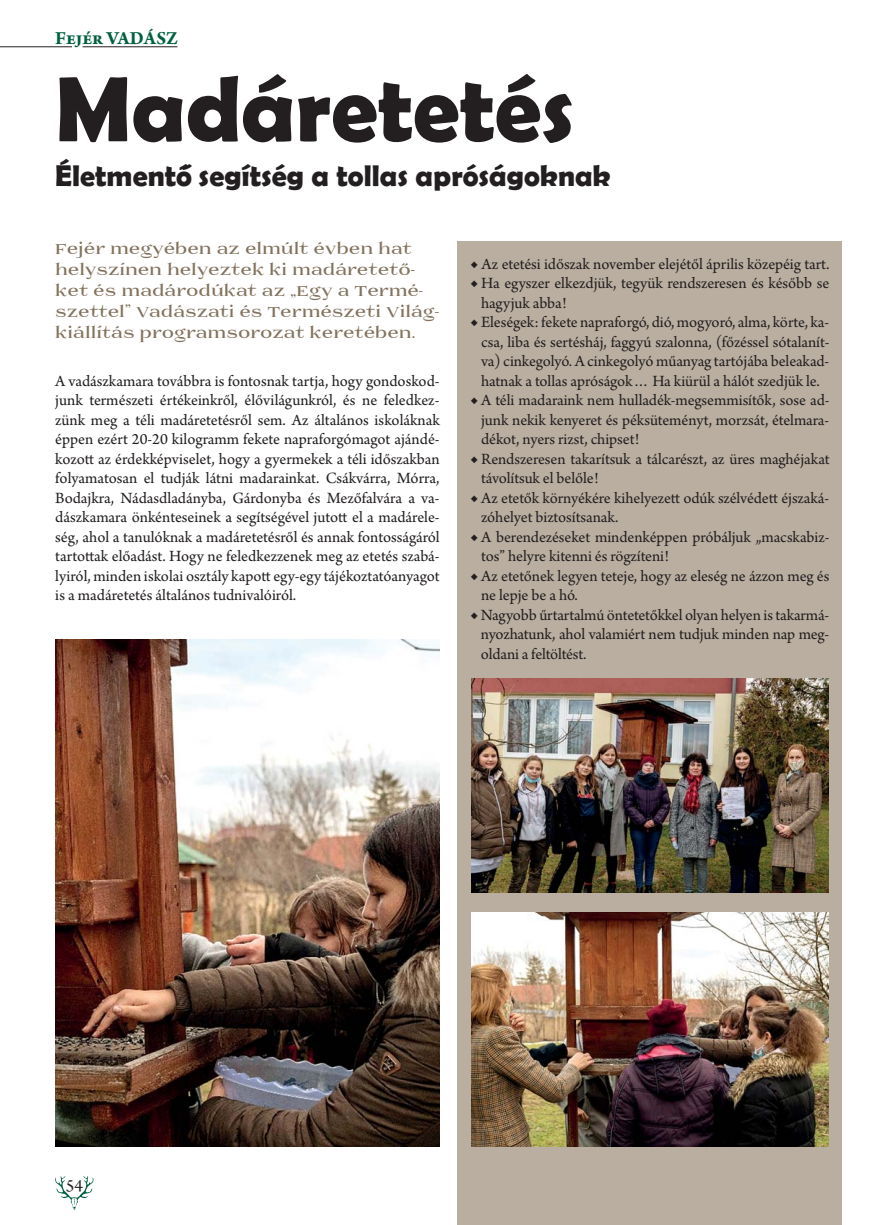
<style>
.page{position:relative;width:893px;height:1225px;background:#fff}
.page>*{position:absolute;margin:0;border:0;box-sizing:border-box;transform-origin:0 0}
.t1{font:700 93px "Berlin Sans FB Demi";color:#231f20}
.t2{font:700 30px "Berlin Sans FB Demi";color:#231f20}
.t3{font:700 19.5px "Arno Pro";color:#006042}
.t4{font:18px "Arno Pro";color:#231f20}
.t5{font:16.5px/19.5px "Arno Pro";letter-spacing:-.005em;color:#231f20;text-align:justify}
.t6{font:900 16.5px/21px "Prida 01";color:#82725d}
.t7{font:16.5px/19.5px "Arno Pro";letter-spacing:-.025em;color:#231f20}
.s1{font-family:"Minion Pro"}
</style>
<div class="page">
<svg style="left:55px;top:1176px;width:39px;height:33px"></svg>
<hr style="left:0;top:46px;width:72px;height:1px;background:#231f20">
<hr style="left:83px;top:46px;width:94px;height:1px;background:#231f20">
<div style="left:458px;top:241px;width:384px;height:984px;background:#b9aea0"></div>
<img style="left:471px;top:678px;width:357px;height:214px">
<img style="left:471px;top:912px;width:357px;height:234px">
<img style="left:55px;top:639px;width:385px;height:507px">
<p class="t3" style="left:55px;top:29px;width:124px">Fejér VADÁSZ</p>
<h1 class="t1" style="left:55px;top:55px;width:521px">Madáretetés</h1>
<h2 class="t2" style="left:55px;top:159px;width:557px">Életmento˝ segítség a tollas apróságoknak</h2>
<p class="t6" style="left:55px;top:239px;width:385px">Fejér megyében az elmúlt évben hat helyszínen helyeztek ki madáretető&shy;ket és madárodúkat az „Egy a Termé&shy;szettel” Vadászati és Természeti Világ&shy;kiállítás programsorozat keretében.</p>
<p class="t5" style="left:55px;top:372px;width:386px">A vadászkamara továbbra is fontosnak tartja, hogy gondoskod&shy;junk természeti értékeinkről, élővilágunkról, és ne feledkez&shy;zünk meg a téli madáretetésről sem. Az általános iskoláknak éppen ezért 20-20 kilogramm fekete napraforgómagot ajándé&shy;kozott az érdekképviselet, hogy a gyermekek a téli időszakban folyamatosan el tudják látni madarainkat. Csákvárra, Mórra, Bodajkra, Nádasdladányba, Gárdonyba és Mezőfalvára a va&shy;dászkamara önkénteseinek a segítségével jutott el a madárele&shy;ség, ahol a tanulóknak a madáretetésről és annak fontosságáról tartottak előadást. Hogy ne feledkezzenek meg az etetés szabá&shy;lyiról, minden iskolai osztály kapott egy-egy tájékoztatóanyagot is a madáretetés általános tudnivalóiról.</p>
<p class="t5" style="left:470px;top:255px;width:360px"><span class="s1">◆</span> Az etetési időszak november elejétől április közepéig tart.</p>
<p class="t5" style="left:481px;top:274px;width:350px;text-indent:-11px"><span class="s1">◆</span> Ha egyszer elkezdjük, tegyük rendszeresen és később se hagyjuk abba!</p>
<p class="t5" style="left:481px;top:313px;width:350px;text-indent:-11px"><span class="s1">◆</span> Eleségek: fekete napraforgó, dió, mogyoró, alma, körte, ka&shy;csa, liba és sertésháj, faggyú szalonna, (főzéssel sótalanít&shy;va) cinkegolyó. A cinkegolyó műanyag tartójába beleakad&shy;hatnak a tollas apróságok… Ha kiürül a hálót szedjük le.</p>
<p class="t5" style="left:481px;top:391px;width:350px;text-indent:-11px"><span class="s1">◆</span> A téli madaraink nem hulladék-megsemmisítők, sose ad&shy;junk nekik kenyeret és péksüteményt, morzsát, ételmara&shy;dékot, nyers rizst, chipset!</p>
<p class="t5" style="left:481px;top:450px;width:350px;text-indent:-11px"><span class="s1">◆</span> Rendszeresen takarítsuk a tálcarészt, az üres maghéjakat távolítsuk el belőle!</p>
<p class="t7" style="left:481px;top:489px;width:350px;text-indent:-11px"><span class="s1">◆</span> Az etetők környékére kihelyezett odúk szélvédett éjszaká&shy;zóhelyet biztosítsanak.</p>
<p class="t5" style="left:481px;top:528px;width:350px;text-indent:-11px"><span class="s1">◆</span> A berendezéseket mindenképpen próbáljuk „macskabiz&shy;tos” helyre kitenni és rögzíteni!</p>
<p class="t5" style="left:481px;top:567px;width:350px;text-indent:-11px"><span class="s1">◆</span> Az etetőnek legyen teteje, hogy az eleség ne ázzon meg és ne lepje be a hó.</p>
<p class="t5" style="left:481px;top:606px;width:350px;text-indent:-11px"><span class="s1">◆</span> Nagyobb űrtartalmú öntetetőkkel olyan helyen is takarmá&shy;nyozhatunk, ahol valamiért nem tudjuk minden nap meg&shy;oldani a feltöltést.</p>
<p class="t4" style="left:66px;top:1178px;width:19px">54</p>
</div>
